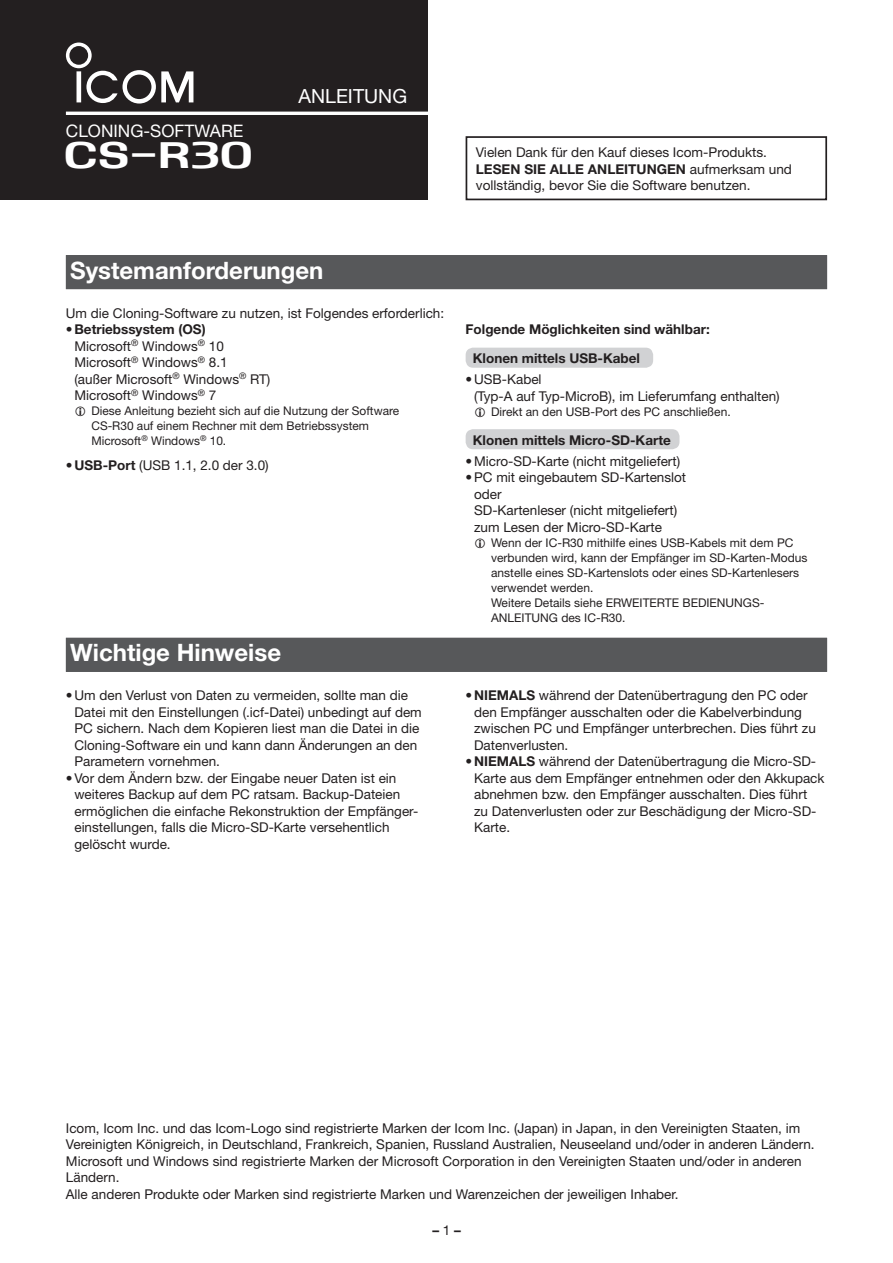
<style>
.page{position:relative;width:893px;height:1263px;background:#fff}
.page>*{position:absolute;margin:0;border:0;box-sizing:border-box;transform-origin:0 0}
.t1{font:32.25px "Icom 1 Model Name";color:#fff}
.t2{font:700 24px "Helvetica Neue";color:#fff}
.t3{font:19.5px "Helvetica Neue";color:#fff}
.t4{font:17.25px "Helvetica Neue";color:#fff}
.t5{font:13.5px/16.5px "Helvetica Neue";color:#231f20}
.t6{font:700 13.5px/29.2px "Helvetica Neue";color:#231f20}
.t7{font:12px/15px "Helvetica Neue";color:#231f20}
.s1{font-weight:700}
.s2{font-weight:400}
</style>
<div class="page">
<div style="left:0;top:0;width:427px;height:200px;background:#231f20"></div>
<svg style="left:66px;top:43px;width:127px;height:61px"></svg>
<hr style="left:66px;top:112px;width:363px;height:3px;background:#fff">
<div style="left:466px;top:136px;width:361px;height:64px;border:2px solid #231f20"></div>
<div style="left:66px;top:255px;width:761px;height:34px;background:#57585a"></div>
<div style="left:466px;top:348px;width:187px;height:20px;background:#d1d2d4;border-radius:8px"></div>
<div style="left:466px;top:429px;width:213px;height:20px;background:#d1d2d4;border-radius:8px"></div>
<div style="left:66px;top:638px;width:761px;height:34px;background:#57585a"></div>
<p class="t4" style="left:66px;top:121px;width:179px">CLONING-SOFTWARE</p>
<h1 class="t1" style="left:66px;top:138px;width:190px">CS-R30</h1>
<h3 class="t3" style="left:298px;top:84px;width:110px">ANLEITUNG</h3>
<p class="t5" style="left:476px;top:144px;width:318px">Vielen Dank für den Kauf dieses Icom-Produkts.<br><span class="s1">LESEN SIE ALLE ANLEITUNGEN</span> aufmerksam und vollständig, bevor Sie die Software benutzen.</p>
<h2 class="t2" style="left:70px;top:255px;width:255px">Systemanforderungen</h2>
<p class="t5" style="left:66px;top:304px;width:380px">Um die Cloning-Software zu nutzen, ist Folgendes erforderlich:</p>
<p class="t5" style="left:74px;top:321px;width:197px;text-indent:-9px">•<span class="s1">Betriebssystem (OS)<br></span>Microsoft<sup>®</sup> Windows<sup>®</sup> 10<br>Microsoft<sup>®</sup> Windows<sup>®</sup> 8.1<br>(außer Microsoft<sup>®</sup> Windows<sup>®</sup> RT)<br>Microsoft<sup>®</sup> Windows<sup>®</sup> 7</p>
<p class="t7" style="left:91px;top:403px;width:309px">Diese Anleitung bezieht sich auf die Nutzung der Software<br>CS-R30 auf einem Rechner mit dem Betriebssystem<br>Microsoft<sup>®</sup> Windows<sup>®</sup> 10.</p>
<p class="t5" style="left:66px;top:457px;width:204px">•<span class="s1">USB-Port</span> (USB 1.1, 2.0 der 3.0)</p>
<h2 class="t2" style="left:70px;top:638px;width:212px">Wichtige Hinweise</h2>
<p class="t5" style="left:74px;top:687px;width:349px;text-indent:-9px">•Um den Verlust von Daten zu vermeiden, sollte man die Datei mit den Einstellungen (.icf-Datei) unbedingt auf dem PC sichern. Nach dem Kopieren liest man die Datei in die Cloning-Software ein und kann dann Änderungen an den Parametern vornehmen.</p>
<p class="t5" style="left:74px;top:770px;width:344px;text-indent:-9px">•Vor dem Ändern bzw. der Eingabe neuer Daten ist ein weiteres Backup auf dem PC ratsam. Backup-Dateien ermöglichen die einfache Rekonstruktion der Empfänger&shy;einstellungen, falls die Micro-SD-Karte versehentlich gelöscht wurde.</p>
<p class="t6" style="left:473px;top:314px;width:238px;text-indent:-7px">Folgende Möglichkeiten sind wählbar:<br>Klonen mittels USB-Kabel</p>
<p class="t5" style="left:474px;top:371px;width:307px;text-indent:-9px">•USB-Kabel<br>(Typ-A auf Typ-MicroB), im Lieferumfang enthalten)</p>
<p class="t7" style="left:491px;top:404px;width:241px">Direkt an den USB-Port des PC anschließen.</p>
<p class="t6" style="left:473px;top:425px;width:199px">Klonen mittels Micro-SD-Karte</p>
<p class="t5" style="left:466px;top:452px;width:216px">•Micro-SD-Karte (nicht mitgeliefert)</p>
<p class="t5" style="left:474px;top:469px;width:214px;text-indent:-9px">•PC mit eingebautem SD-Kartenslot oder<br>SD-Kartenleser (nicht mitgeliefert) zum Lesen der Micro-SD-Karte</p>
<p class="t7" style="left:491px;top:535px;width:318px">Wenn der IC-R30 mithilfe eines USB-Kabels mit dem PC verbunden wird, kann der Empfänger im SD-Karten-Modus anstelle eines SD-Kartenslots oder eines SD-Kartenlesers verwendet werden.<br>Weitere Details siehe ERWEITERTE BEDIENUNGS-ANLEITUNG des IC-R30.</p>
<p class="t5" style="left:474px;top:687px;width:343px;text-indent:-9px">•<span class="s1">NIEMALS</span> während der Datenübertragung den PC oder den Empfänger ausschalten oder die Kabelverbindung zwischen PC und Empfänger unterbrechen. Dies führt zu Datenverlusten.</p>
<p class="t5" style="left:474px;top:753px;width:352px;text-indent:-9px">•<span class="s1">NIEMALS</span> während der Datenübertragung die Micro-SD-Karte aus dem Empfänger entnehmen oder den Akkupack abnehmen bzw. den Empfänger ausschalten. Dies führt zu Datenverlusten oder zur Beschädigung der Micro-SD-Karte.</p>
<p class="t5" style="left:66px;top:1119px;width:750px">Icom, Icom Inc. und das Icom-Logo sind registrierte Marken der Icom Inc. (Japan) in Japan, in den Vereinigten Staaten, im Vereinigten Königreich, in Deutschland, Frankreich, Spanien, Russland Australien, Neuseeland und/oder in anderen Ländern.<br>Microsoft und Windows sind registrierte Marken der Microsoft Corporation in den Vereinigten Staaten und/oder in anderen Ländern.<br>Alle anderen Produkte oder Marken sind registrierte Marken und Warenzeichen der jeweiligen Inhaber.</p>
<p class="t6" style="left:432px;top:1215px;width:30px">– <span class="s2">1</span> –</p>
</div>
